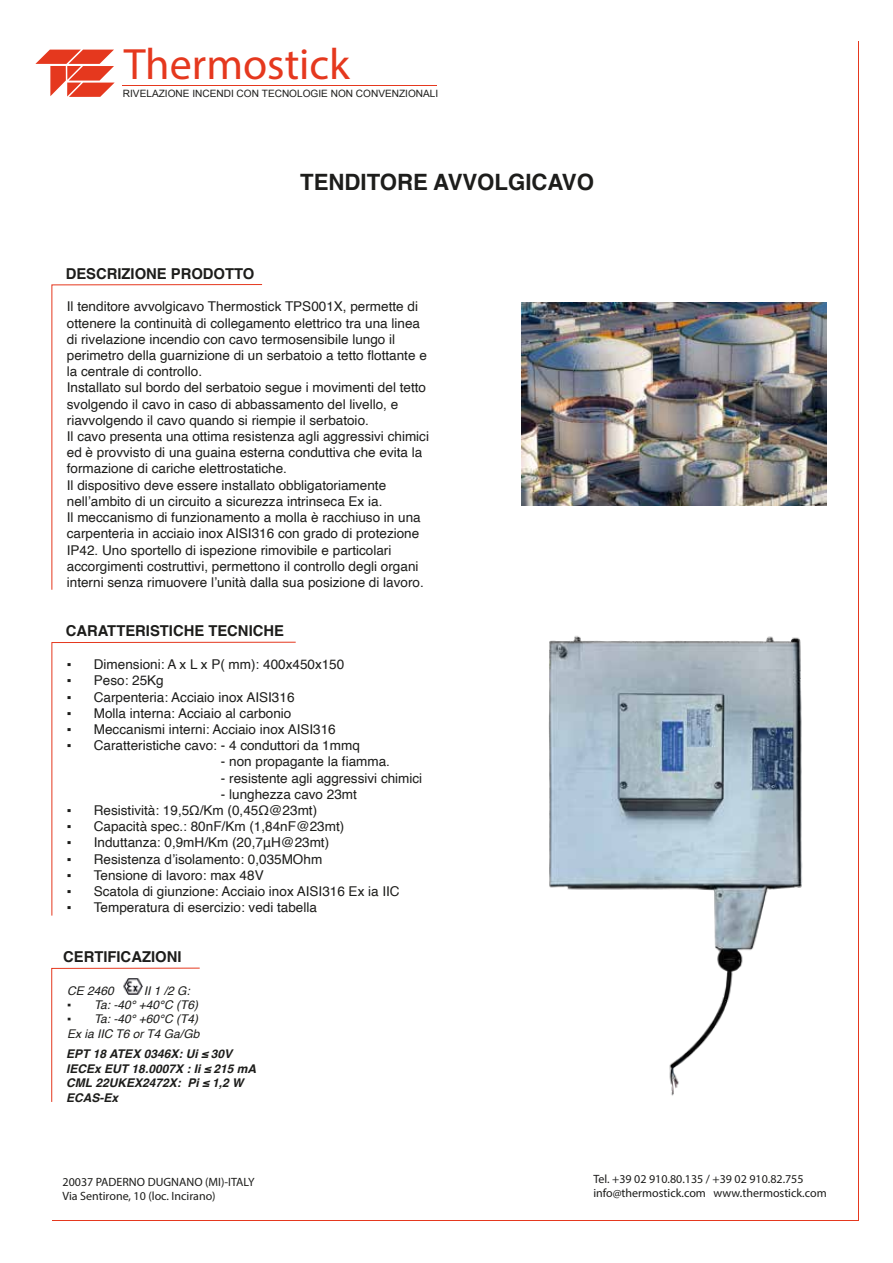
<style>
.page{position:relative;width:893px;height:1263px;background:#fff}
.page>*{position:absolute;margin:0;border:0;box-sizing:border-box;transform-origin:0 0}
.t1{font:43.95px "Myriad Pro";color:#e5381e}
.t2{font:700 22.5px "Helvetica";color:#1d1d1b}
.t3{font:700 15px "Helvetica";color:#1d1d1b}
.t4{font:13.5px/16.2px "Helvetica";color:#1d1d1b}
.t5{font:12px/14.4px "Myriad Pro";color:#1d1d1b}
.t6{font:italic 700 12px/14.4px "Helvetica";color:#1d1d1b}
.t7{font:italic 12px/14.4px "Helvetica";color:#1d1d1b}
.t8{font:10.05px "Arial";color:#1d1d1b}
.s1{font-family:"Times New Roman"}
.s2{font-family:"Times New Roman";font-style:normal}
</style>
<div class="page">
<hr style="left:122px;top:85px;width:314px;height:1px;background:#e5381e">
<svg style="left:35px;top:50px;width:80px;height:47px"></svg>
<hr style="left:52px;top:1220px;width:806px;height:1px;background:#e5381e">
<hr style="left:858px;top:42px;width:1px;height:1179px;background:#e5381e">
<svg style="left:51px;top:284px;width:212px;height:306px"></svg>
<svg style="left:51px;top:641px;width:245px;height:275px"></svg>
<svg style="left:51px;top:967px;width:149px;height:135px"></svg>
<img style="left:120px;top:977px;width:22px;height:17px">
<img style="left:548px;top:636px;width:255px;height:460px">
<img style="left:522px;top:302px;width:305px;height:204px">
<h1 class="t1" style="left:124px;top:37px;width:228px">Thermostick</h1>
<p class="t8" style="left:123px;top:87px;width:317px">RIVELAZIONE INCENDI CON TECNOLOGIE NON CONVENZIONALI</p>
<p class="t3" style="left:66px;top:264px;width:190px">DESCRIZIONE PRODOTTO</p>
<h2 class="t2" style="left:300px;top:168px;width:295px">TENDITORE AVVOLGICAVO</h2>
<p class="t4" style="left:67px;top:299px;width:364px">Il tenditore avvolgicavo Thermostick TPS001X, permette di ottenere la continuità di collegamento elettrico tra una linea di rivelazione incendio con cavo termosensibile lungo il perimetro della guarnizione di un serbatoio a tetto flottante e la centrale di controllo.<br>Installato sul bordo del serbatoio segue i movimenti del tetto svolgendo il cavo in caso di abbassamento del livello, e riavvolgendo il cavo quando si riempie il serbatoio.<br>Il cavo presenta una ottima resistenza agli aggressivi chimici ed è provvisto di una guaina esterna conduttiva che evita la formazione di cariche elettrostatiche.<br>Il dispositivo deve essere installato obbligatoriamente nell’ambito di un circuito a sicurezza intrinseca Ex ia.<br>Il meccanismo di funzionamento a molla è racchiuso in una carpenteria in acciaio inox AISI316 con grado di protezione IP42. Uno sportello di ispezione rimovibile e particolari accorgimenti costruttivi, permettono il controllo degli organi interni senza rimuovere l’unità dalla sua posizione di lavoro.</p>
<p class="t3" style="left:66px;top:622px;width:220px">CARATTERISTICHE TECNICHE</p>
<p class="t4" style="left:67px;top:657px;width:279px"><span class="s1">▪</span> Dimensioni: A x L x P( mm): 400x450x150</p>
<p class="t4" style="left:67px;top:673px;width:98px"><span class="s1">▪</span> Peso: 25Kg</p>
<p class="t4" style="left:67px;top:689px;width:229px"><span class="s1">▪</span> Carpenteria: Acciaio inox AISI316</p>
<p class="t4" style="left:67px;top:705px;width:226px"><span class="s1">▪</span> Molla interna: Acciaio al carbonio</p>
<p class="t4" style="left:67px;top:721px;width:270px"><span class="s1">▪</span> Meccanismi interni: Acciaio inox AISI316</p>
<p class="t4" style="left:67px;top:738px;width:294px"><span class="s1">▪</span> Caratteristiche cavo: - 4 conduttori da 1mmq</p>
<p class="t4" style="left:221px;top:754px;width:171px">- non propagante la fiamma.</p>
<p class="t4" style="left:221px;top:770px;width:203px">- resistente agli aggressivi chimici</p>
<p class="t4" style="left:221px;top:786px;width:138px">- lunghezza cavo 23mt</p>
<p class="t4" style="left:67px;top:802px;width:252px"><span class="s1">▪</span> Resistività: 19,5Ω/Km (0,45Ω@23mt)</p>
<p class="t4" style="left:67px;top:819px;width:279px"><span class="s1">▪</span> Capacità spec.: 80nF/Km (1,84nF@23mt)</p>
<p class="t4" style="left:67px;top:835px;width:264px"><span class="s1">▪</span> Induttanza: 0,9mH/Km (20,7μH@23mt)</p>
<p class="t4" style="left:67px;top:851px;width:257px"><span class="s1">▪</span> Resistenza d’isolamento: 0,035MOhm</p>
<p class="t4" style="left:67px;top:867px;width:198px"><span class="s1">▪</span> Tensione di lavoro: max 48V</p>
<p class="t4" style="left:67px;top:883px;width:334px"><span class="s1">▪</span> Scatola di giunzione: Acciaio inox AISI316 Ex ia IIC</p>
<p class="t4" style="left:67px;top:900px;width:252px"><span class="s1">▪</span> Temperatura di esercizio: vedi tabella</p>
<p class="t3" style="left:63px;top:947px;width:120px">CERTIFICAZIONI</p>
<p class="t7" style="left:67px;top:983px;width:48px">CE 2460</p>
<p class="t7" style="left:144px;top:983px;width:48px">II 1 /2 G:</p>
<p class="t7" style="left:67px;top:998px;width:132px"><span class="s2">▪</span> Ta: -40° +40°C (T6)</p>
<p class="t7" style="left:67px;top:1012px;width:134px"><span class="s2">▪</span> Ta: -40° +60°C (T4)<br>Ex ia IIC T6 or T4 Ga/Gb</p>
<p class="t6" style="left:66px;top:1048px;width:192px">EPT 18 ATEX 0346X: Ui ≤ 30V<br>IECEx EUT 18.0007X : Ii ≤ 215 mA<br>CML 22UKEX2472X: Pi ≤ 1,2 W<br>ECAS-Ex</p>
<p class="t5" style="left:63px;top:1174px;width:194px">20037 PADERNO DUGNANO (MI)-ITALY<br>Via Sentirone, 10 (loc. Incirano)</p>
<p class="t5" style="left:593px;top:1172px;width:235px">Tel. +39 02 910.80.135 / +39 02 910.82.755 info@thermostick.com www.thermostick.com</p>
</div>
